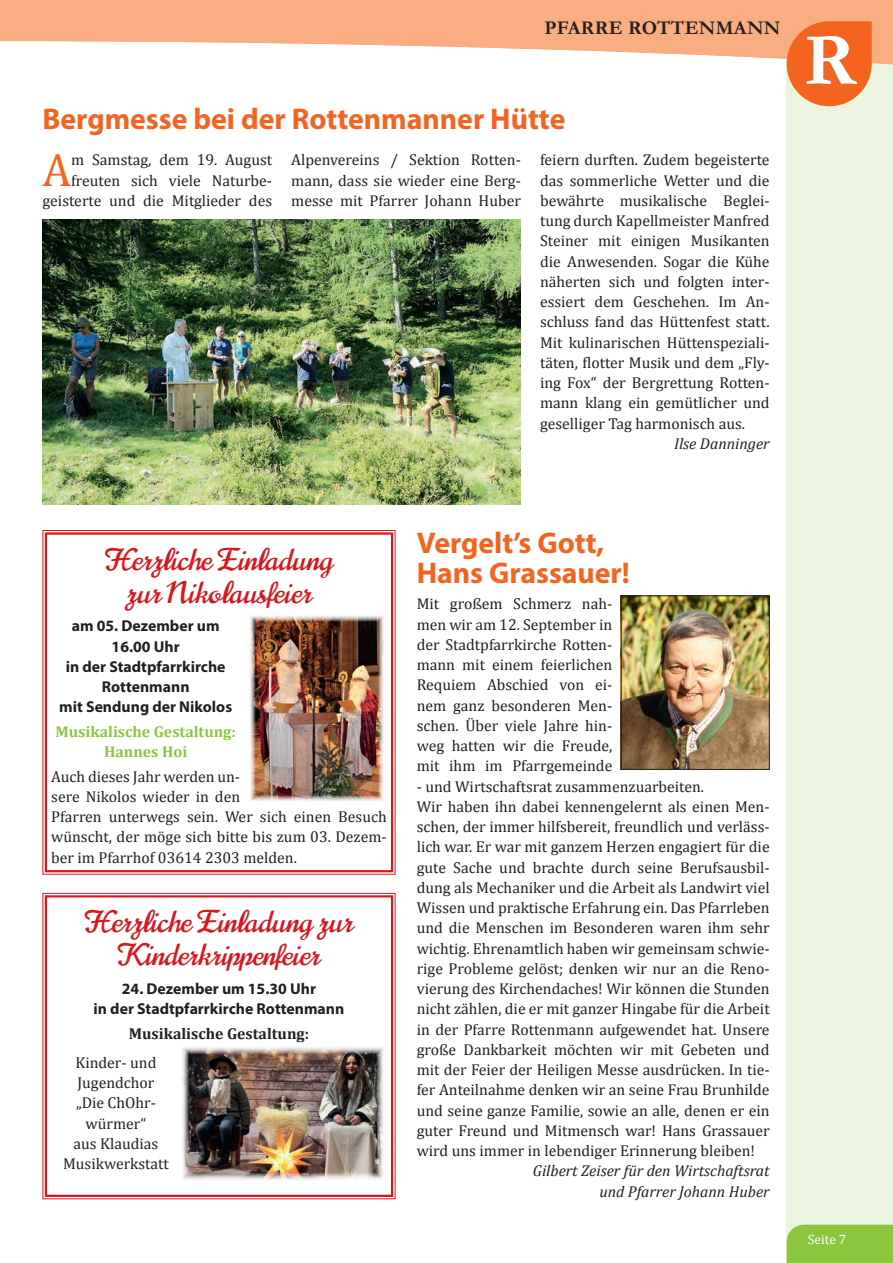
<style>
.page{position:relative;width:893px;height:1263px;background:#fff}
.page>*{position:absolute;margin:0;border:0;box-sizing:border-box;transform-origin:0 0}
.t1{font:700 75px "Garamond";color:#fff}
.Texte{font:46.2px "Cambria";color:#f36421}
.Texte-2{font:30px "Norican";color:#d7171f}
.Überschriften{font:700 30px "Myriad Pro";color:#f36421}
.t2{font:700 19.5px "Garamond";letter-spacing:.02em;color:#231f20}
.Texte-3{font:15.75px/20.2px "Cambria";color:#231f20;text-align:justify}
.Texte-4{font:700 15.75px/20.2px "Myriad Pro";color:#231f20;text-align:center}
.Texte-5{font:italic 15.75px "Cambria";color:#231f20}
.Texte-6{font:700 15.75px/20.2px "Cambria";color:#8bc63e;text-align:center}
.Texte-7{font:700 15.75px "Cambria";color:#231f20}
.t3{font:13.5px "Cambria";color:#fff}
</style>
<div class="page">
<div style="left:787px;top:0;width:106px;height:1263px;background:#ebf4de"></div>
<svg style="left:0;top:0;width:893px;height:65px;fill:#f9ad80"></svg>
<svg style="left:787px;top:21px;width:85px;height:85px;background:#f2773a"></svg>
<div style="left:787px;top:1225px;width:106px;height:38px;background:#8bc63e"></div>
<img style="left:43px;top:219px;width:478px;height:285px">
<svg style="left:42px;top:530px;width:354px;height:345px"></svg>
<div style="left:45px;top:532px;width:348px;height:340px;border:2px solid #d7171f"></div>
<svg style="left:42px;top:893px;width:354px;height:306px"></svg>
<div style="left:45px;top:895px;width:348px;height:302px;border:2px solid #d7171f"></div>
<img style="left:623px;top:597px;width:145px;height:171px">
<div style="left:621px;top:595px;width:149px;height:175px;border:1px solid #231f20"></div>
<img style="left:181px;top:1046px;width:204px;height:135px">
<img style="left:249px;top:615px;width:136px;height:187px">
<p class="t2" style="left:544px;top:16px;width:237px">PFARRE ROTTENMANN</p>
<p class="Überschriften" style="left:43px;top:99px;width:524px">Bergmesse bei der Rottenmanner Hütte</p>
<p class="Texte" style="left:42px;top:143px;width:30px">A</p>
<p class="Texte-3" style="left:43px;top:150px;width:231px;text-align:right">m Samstag, dem 19. August freuten sich viele Naturbe&shy;geisterte und die Mitglieder des</p>
<p class="Texte-3" style="left:291px;top:150px;width:231px">Alpenvereins / Sektion Rotten&shy;mann, dass sie wieder eine Berg&shy;messe mit Pfarrer Johann Huber</p>
<p class="Texte-3" style="left:540px;top:150px;width:231px">feiern durften. Zudem begeisterte das sommerliche Wetter und die bewährte musikalische Beglei&shy;tung durch Kapellmeister Manfred Steiner mit einigen Musikanten die Anwesenden. Sogar die Kühe näherten sich und folgten inter&shy;essiert dem Geschehen. Im An&shy;schluss fand das Hüttenfest statt.<br>Mit kulinarischen Hüttenspeziali&shy;täten, flotter Musik und dem „Fly&shy;ing Fox“ der Bergrettung Rotten&shy;mann klang ein gemütlicher und geselliger Tag harmonisch aus.</p>
<p class="Texte-5" style="left:674px;top:432px;width:97px">Ilse Danninger</p>
<p class="t1" style="left:804px;top:16px;width:54px">R</p>
<p class="Texte-2" style="left:105px;top:539px;width:229px">Herzliche Einladung</p>
<p class="Texte-2" style="left:126px;top:572px;width:187px">zur Nikolausfeier</p>
<p class="Texte-4" style="left:72px;top:615px;width:149px">am 05. Dezember um<br>16.00 Uhr</p>
<p class="Texte-4" style="left:66px;top:656px;width:161px">in der Stadtpfarrkirche<br>Rottenmann</p>
<p class="Texte-4" style="left:59px;top:696px;width:174px">mit Sendung der Nikolos</p>
<p class="Texte-6" style="left:56px;top:721px;width:182px">Musikalische Gestaltung:<br>Hannes Hoi</p>
<p class="Texte-3" style="left:51px;top:766px;width:337px;text-align:left">Auch dieses Jahr werden un-<br>sere Nikolos wieder in den<br>Pfarren unterwegs sein. Wer sich einen Besuch wünscht, der möge sich bitte bis zum 03. Dezem&shy;ber im Pfarrhof 03614 2303 melden.</p>
<p class="Texte-2" style="left:85px;top:902px;width:270px">Herzliche Einladung zur</p>
<p class="Texte-2" style="left:118px;top:935px;width:204px">Kinderkrippenfeier</p>
<p class="Texte-4" style="left:122px;top:978px;width:196px">24. Dezember um 15.30 Uhr</p>
<p class="Texte-4" style="left:94px;top:998px;width:252px">in der Stadtpfarrkirche Rottenmann</p>
<p class="Texte-7" style="left:129px;top:1022px;width:182px">Musikalische Gestaltung:</p>
<p class="Texte-3" style="left:63px;top:1052px;width:107px;text-align:center">Kinder- und<br>Jugendchor „Die ChOhr&shy;würmer“<br>aus Klaudias<br>Musikwerkstatt</p>
<p class="Überschriften" style="left:417px;top:523px;width:189px">Vergelt’s Gott,</p>
<p class="Überschriften" style="left:417px;top:553px;width:215px">Hans Grassauer!</p>
<p class="Texte-3" style="left:417px;top:594px;width:197px">Mit großem Schmerz nah&shy;men wir am 12. September in der Stadtpfarrkirche Rotten&shy;mann mit einem feierlichen Requiem Abschied von ei&shy;nem ganz besonderen Men&shy;schen. Über viele Jahre hin&shy;weg hatten wir die Freude, mit ihm im Pfarrgemeinde</p>
<p class="Texte-3" style="left:417px;top:776px;width:289px">- und Wirtschaftsrat zusammenzuarbeiten.</p>
<p class="Texte-3" style="left:417px;top:796px;width:354px">Wir haben ihn dabei kennengelernt als einen Men&shy;schen, der immer hilfsbereit, freundlich und verläss&shy;lich war. Er war mit ganzem Herzen engagiert für die gute Sache und brachte durch seine Berufsausbil&shy;dung als Mechaniker und die Arbeit als Landwirt viel Wissen und praktische Erfahrung ein. Das Pfarrleben und die Menschen im Besonderen waren ihm sehr wichtig. Ehrenamtlich haben wir gemeinsam schwie&shy;rige Probleme gelöst; denken wir nur an die Reno&shy;vierung des Kirchendaches! Wir können die Stunden nicht zählen, die er mit ganzer Hingabe für die Arbeit in der Pfarre Rottenmann aufgewendet hat. Unsere große Dankbarkeit möchten wir mit Gebeten und mit der Feier der Heiligen Messe ausdrücken. In tie&shy;fer Anteilnahme denken wir an seine Frau Brunhilde und seine ganze Familie, sowie an alle, denen er ein guter Freund und Mitmensch war! Hans Grassauer wird uns immer in lebendiger Erinnerung bleiben!</p>
<p class="Texte-5" style="left:533px;top:1160px;width:238px">Gilbert Zeiser für den Wirtschaftsrat</p>
<p class="Texte-5" style="left:599px;top:1180px;width:172px">und Pfarrer Johann Huber</p>
<p class="t3" style="left:808px;top:1231px;width:40px">Seite 7</p>
</div>
